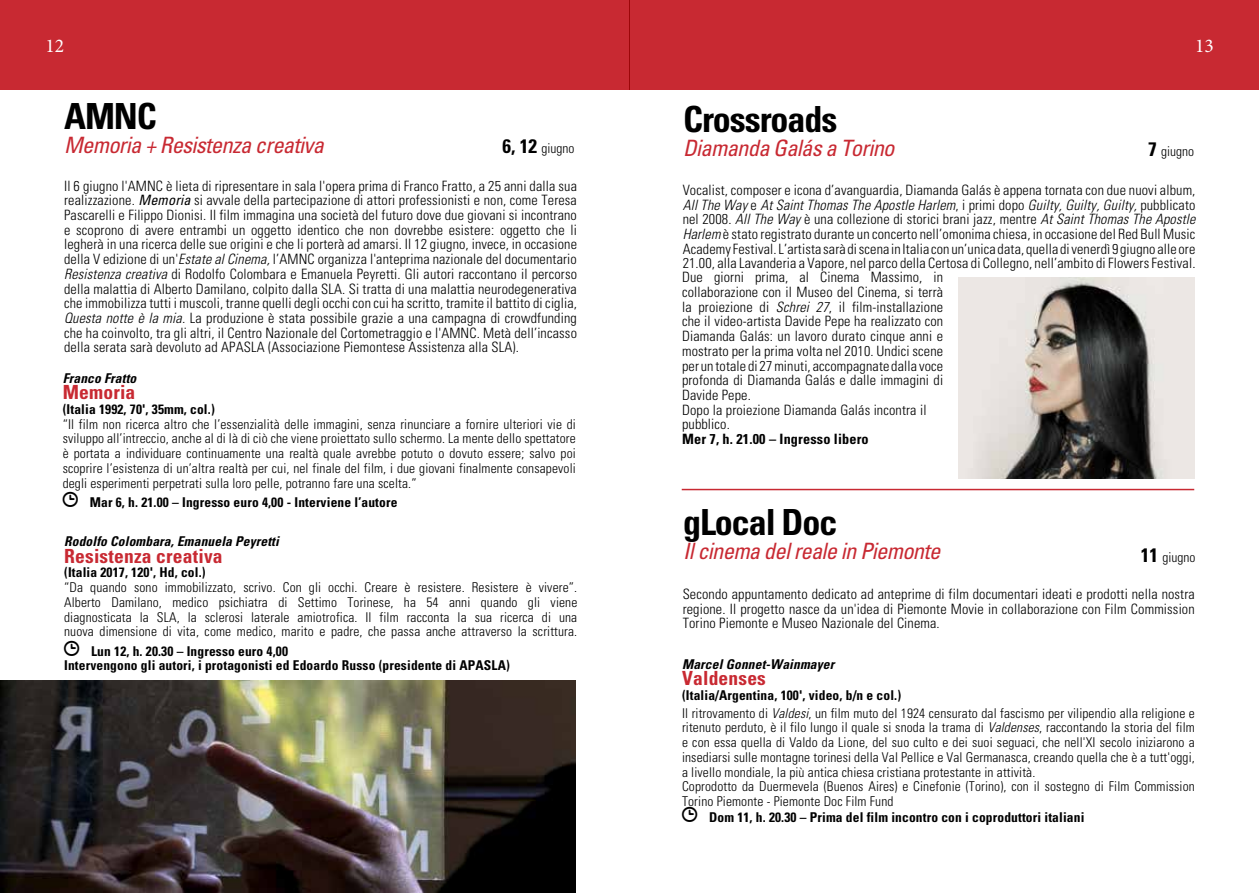
<style>
.page{position:relative;width:1259px;height:893px;background:#fff}
.page>*{position:absolute;margin:0;border:0;box-sizing:border-box;transform-origin:0 0}
.t1{font:700 condensed 36px "Univers";letter-spacing:-.03em;color:#000}
.t2{font:italic condensed 22.5px "Univers";letter-spacing:-.03em;color:#c82932}
.t3{font:700 condensed 19.5px "Univers";letter-spacing:.01em;color:#c82932}
.t4{font:19.5px "Minion Pro";color:#fff}
.t5{font:300 condensed 14.25px/14.7px "Univers";letter-spacing:.01em;color:#000;text-align:justify}
.t6{font:700 condensed 14.25px "Univers";letter-spacing:.01em;color:#000}
.t7{font:300 condensed 13.5px/14.7px "Univers";letter-spacing:.01em;color:#000}
.t8{font:700 condensed 13.5px/14.7px "Univers";letter-spacing:.01em;color:#000}
.t9{font:italic 700 condensed 13.5px "Univers";letter-spacing:.01em;color:#000}
.s1{font-weight:700;font-size:19.5px}
.s2{font-weight:400;font-style:italic}
.s3{font-style:italic}
.s4{font-weight:700}
</style>
<div class="page">
<div style="left:0;top:0;width:629px;height:90px;background:#c82932"></div>
<div style="left:630px;top:0;width:629px;height:90px;background:#c82932"></div>
<img style="left:958px;top:278px;width:236px;height:200px">
<hr style="left:682px;top:489px;width:512px;height:1px;background:#c82932">
<img style="left:0;top:681px;width:575px;height:212px">
<h3 class="t4" style="left:46px;top:33px;width:20px">12</h3>
<h3 class="t4" style="left:1195px;top:33px;width:20px">13</h3>
<h1 class="t1" style="left:64px;top:94px;width:94px">AMNC</h1>
<h2 class="t2" style="left:64px;top:130px;width:261px">Memoria + Resistenza creativa</h2>
<p class="t7" style="left:502px;top:141px;width:73px"><span class="s1">6, 12</span> giugno</p>
<p class="t5" style="left:64px;top:178px;width:514px">Il 6 giugno l'AMNC è lieta di ripresentare in sala l'opera prima di Franco Fratto, a 25 anni dalla sua realizzazione. <span class="s2">Memoria</span> si avvale della partecipazione di attori professionisti e non, come Teresa Pascarelli e Filippo Dionisi. Il film immagina una società del futuro dove due giovani si incontrano e scoprono di avere entrambi un oggetto identico che non dovrebbe esistere: oggetto che li legherà in una ricerca delle sue origini e che li porterà ad amarsi. Il 12 giugno, invece, in occasione della V edizione di un'<span class="s3">Estate al Cinema,</span> l’AMNC organizza l'anteprima nazionale del documentario <span class="s3">Resistenza creativa</span> di Rodolfo Colombara e Emanuela Peyretti. Gli autori raccontano il percorso della malattia di Alberto Damilano, colpito dalla SLA. Si tratta di una malattia neurodegenerativa che immobilizza tutti i muscoli, tranne quelli degli occhi con cui ha scritto, tramite il battito di ciglia, <span class="s3">Questa notte è la mia.</span> La produzione è stata possibile grazie a una campagna di crowdfunding che ha coinvolto, tra gli altri, il Centro Nazionale del Cortometraggio e l'AMNC. Metà dell’incasso della serata sarà devoluto ad APASLA (Associazione Piemontese Assistenza alla SLA).</p>
<p class="t9" style="left:63px;top:370px;width:75px">Franco Fratto</p>
<h3 class="t3" style="left:63px;top:380px;width:74px">Memoria</h3>
<p class="t8" style="left:63px;top:402px;width:153px">(Italia 1992, 70', 35mm, col.)</p>
<p class="t7" style="left:63px;top:417px;width:514px;text-align:justify">“Il film non ricerca altro che l’essenzialità delle immagini, senza rinunciare a fornire ulteriori vie di sviluppo all’intreccio, anche al di là di ciò che viene proiettato sullo schermo. La mente dello spettatore è portata a individuare continuamente una realtà quale avrebbe potuto o dovuto essere; salvo poi scoprire l’esistenza di un’altra realtà per cui, nel finale del film, i due giovani finalmente consapevoli degli esperimenti perpetrati sulla loro pelle, potranno fare una scelta.”</p>
<p class="t8" style="left:90px;top:495px;width:309px">Mar 6, h. 21.00 – Ingresso euro 4,00 - Interviene l’autore</p>
<p class="t9" style="left:64px;top:533px;width:216px">Rodolfo Colombara, Emanuela Peyretti</p>
<h3 class="t3" style="left:64px;top:544px;width:160px">Resistenza creativa</h3>
<p class="t8" style="left:64px;top:565px;width:143px">(Italia 2017, 120', Hd, col.)</p>
<p class="t7" style="left:64px;top:580px;width:515px;text-align:justify">“Da quando sono immobilizzato, scrivo. Con gli occhi. Creare è resistere. Resistere è vivere”.<br>Alberto Damilano, medico psichiatra di Settimo Torinese, ha 54 anni quando gli viene diagnosticata la SLA, la sclerosi laterale amiotrofica. Il film racconta la sua ricerca di una nuova dimensione di vita, come medico, marito e padre, che passa anche attraverso la scrittura.</p>
<p class="t8" style="left:64px;top:644px;width:447px;text-indent:27px">Lun 12, h. 20.30 – Ingresso euro 4,00<br>Intervengono gli autori, i protagonisti ed Edoardo Russo (presidente di APASLA)</p>
<h1 class="t1" style="left:683px;top:97px;width:156px">Crossroads</h1>
<h2 class="t2" style="left:683px;top:133px;width:213px">Diamanda Galás a Torino</h2>
<p class="t7" style="left:1148px;top:144px;width:47px"><span class="s1">7</span> giugno</p>
<p class="t5" style="left:682px;top:182px;width:514px">Vocalist, composer e icona d’avanguardia, Diamanda Galás è appena tornata con due nuovi album, <span class="s3">All The Way</span> e <span class="s3">At Saint Thomas The Apostle Harlem</span>, i primi dopo <span class="s3">Guilty, Guilty, Guilty,</span> pubblicato nel 2008. <span class="s3">All The Way</span> è una collezione di storici brani jazz, mentre <span class="s3">At Saint Thomas The Apostle Harlem</span> è stato registrato durante un concerto nell’omonima chiesa, in occasione del Red Bull Music Academy Festival. L’artista sarà di scena in Italia con un’unica data, quella di venerdì 9 giugno alle ore 21.00, alla Lavanderia a Vapore, nel parco della Certosa di Collegno, nell’ambito di Flowers Festival.</p>
<p class="t5" style="left:682px;top:270px;width:263px;text-align:left">Due giorni prima, al Cinema Massimo, in collaborazione con il Museo del Cinema, si terrà la proiezione di <span class="s3">Schrei 27</span>, il film-installazione che il video-artista Davide Pepe ha realizzato con Diamanda Galás: un lavoro durato cinque anni e mostrato per la prima volta nel 2010. Undici scene per un totale di 27 minuti, accompagnate dalla voce profonda di Diamanda Galás e dalle immagini di Davide Pepe.<br>Dopo la proiezione Diamanda Galás incontra il pubblico.</p>
<p class="t6" style="left:682px;top:430px;width:188px">Mer 7, h. 21.00 – Ingresso libero</p>
<h1 class="t1" style="left:683px;top:500px;width:156px">gLocal Doc</h1>
<h2 class="t2" style="left:683px;top:536px;width:259px">Il cinema del reale in Piemonte</h2>
<p class="t5" style="left:682px;top:587px;width:514px">Secondo appuntamento dedicato ad anteprime di film documentari ideati e prodotti nella nostra regione. Il progetto nasce da un'idea di Piemonte Movie in collaborazione con Film Commission Torino Piemonte e Museo Nazionale del Cinema.</p>
<p class="t7" style="left:1140px;top:549px;width:56px"><span class="s1">11</span> giugno</p>
<p class="t9" style="left:682px;top:656px;width:154px">Marcel Gonnet-Wainmayer</p>
<h3 class="t3" style="left:682px;top:666px;width:85px">Valdenses</h3>
<p class="t7" style="left:682px;top:686px;width:514px;line-height:17.7px"><span class="s4">(Italia/Argentina, 100', video, b/n e col.)<br></span>Il ritrovamento di <span class="s3">Valdesi</span>, un film muto del 1924 censurato dal fascismo per vilipendio alla religione e</p>
<p class="t7" style="left:682px;top:720px;width:514px">ritenuto perduto, è il filo lungo il quale si snoda la trama di <span class="s3">Valdenses</span>, raccontando la storia del film e con essa quella di Valdo da Lione, del suo culto e dei suoi seguaci, che nell'XI secolo iniziarono a insediarsi sulle montagne torinesi della Val Pellice e Val Germanasca, creando quella che è a tutt'oggi, a livello mondiale, la più antica chiesa cristiana protestante in attività.<br>Coprodotto da Duermevela (Buenos Aires) e Cinefonie (Torino), con il sostegno di Film Commission Torino Piemonte - Piemonte Doc Film Fund</p>
<p class="t8" style="left:709px;top:810px;width:377px">Dom 11, h. 20.30 – Prima del film incontro con i coproduttori italiani</p>
</div>
